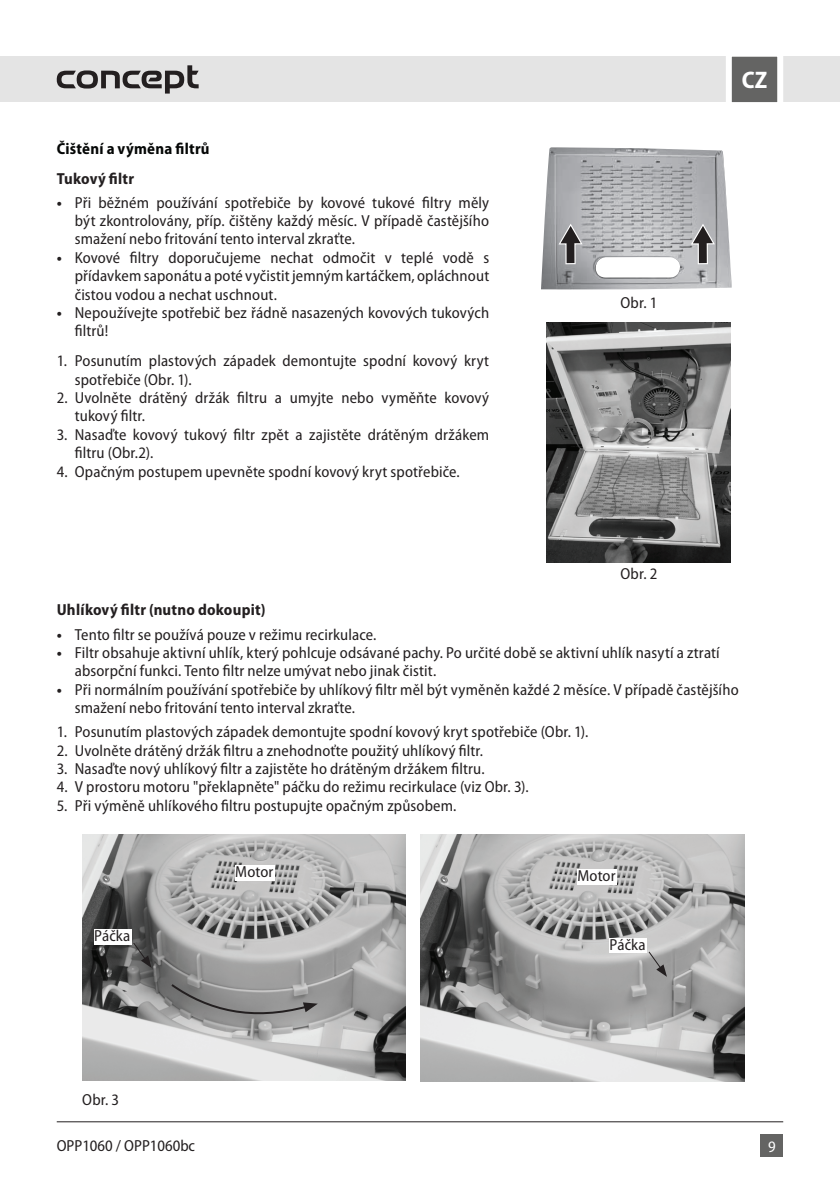
<style>
.page{position:relative;width:840px;height:1191px;background:#fff}
.page>*{position:absolute;margin:0;border:0;box-sizing:border-box;transform-origin:0 0}
.t1{font:700 semi-condensed 24px "Myriad Pro";color:#fff}
.t2{font:semi-condensed 16px/18.4px "Myriad Pro";letter-spacing:.01em;color:#231f20}
.t3{font:700 semi-condensed 16px "Myriad Pro";letter-spacing:.015em;color:#231f20}
.t4{font:700 semi-condensed 16px "Myriad Pro";letter-spacing:.015em;color:#050706}
.t5{font:semi-condensed 16px "Myriad Pro";color:#fff}
.s1{font-weight:700}
</style>
<div class="page">
<div style="left:0;top:57px;width:839px;height:45px;background:#e4e4e4"></div>
<div style="left:760px;top:1134px;width:22px;height:23px;background:#646463"></div>
<svg style="left:722px;top:56px;width:63px;height:47px;background:#909090"></svg>
<hr style="left:57px;top:1121px;width:725px;height:1px;background:#231f20">
<svg style="left:57px;top:65px;width:141px;height:29px"></svg>
<img style="left:82px;top:834px;width:323px;height:246px">
<img style="left:420px;top:834px;width:323px;height:247px">
<div style="left:235px;top:865px;width:39px;height:15px;background:#fff"></div>
<svg style="left:132px;top:941px;width:19px;height:27px"></svg>
<div style="left:94px;top:929px;width:38px;height:15px;background:#fff"></div>
<svg style="left:169px;top:982px;width:148px;height:39px;background:#8c8c8c"></svg>
<div style="left:577px;top:869px;width:39px;height:15px;background:#fff"></div>
<svg style="left:647px;top:950px;width:19px;height:26px"></svg>
<div style="left:609px;top:938px;width:37px;height:14px;background:#fff"></div>
<img style="left:541px;top:147px;width:190px;height:142px">
<svg style="left:558px;top:224px;width:24px;height:40px"></svg>
<svg style="left:690px;top:224px;width:24px;height:40px"></svg>
<img style="left:546px;top:322px;width:184px;height:240px">
<p class="t4" style="left:57px;top:139px;width:154px">Čištění a výměna filtrů</p>
<p class="t3" style="left:57px;top:169px;width:79px">Tukový filtr</p>
<p class="t2" style="left:75px;top:193px;width:416px;text-align:justify;text-indent:-18px"><span class="s1">•</span> Při běžném používání spotřebiče by kovové tukové filtry měly být zkontrolovány, příp. čištěny každý měsíc. V případě častějšího smažení nebo fritování tento interval zkraťte.</p>
<p class="t2" style="left:75px;top:249px;width:416px;text-align:justify;text-indent:-18px"><span class="s1">•</span> Kovové filtry doporučujeme nechat odmočit v teplé vodě s přídavkem saponátu a poté vyčistit jemným kartáčkem, opláchnout čistou vodou a nechat uschnout.</p>
<p class="t2" style="left:75px;top:304px;width:416px;text-indent:-18px"><span class="s1">•</span> Nepoužívejte spotřebič bez řádně nasazených kovových tukových filtrů!</p>
<p class="t2" style="left:75px;top:352px;width:416px;text-indent:-18px">1. Posunutím plastových západek demontujte spodní kovový kryt spotřebiče (Obr. 1).</p>
<p class="t2" style="left:75px;top:389px;width:416px;text-indent:-18px">2. Uvolněte drátěný držák filtru a umyjte nebo vyměňte kovový tukový filtr.</p>
<p class="t2" style="left:75px;top:425px;width:415px;text-indent:-18px">3. Nasaďte kovový tukový filtr zpět a zajistěte drátěným držákem filtru (Obr.2).</p>
<p class="t2" style="left:57px;top:462px;width:404px">4. Opačným postupem upevněte spodní kovový kryt spotřebiče.</p>
<p class="t2" style="left:620px;top:294px;width:38px">Obr. 1</p>
<h1 class="t1" style="left:741px;top:67px;width:27px">CZ</h1>
<p class="t2" style="left:620px;top:564px;width:38px">Obr. 2</p>
<p class="t3" style="left:57px;top:601px;width:210px">Uhlíkový filtr (nutno dokoupit)</p>
<p class="t2" style="left:57px;top:625px;width:321px"><span class="s1">•</span> Tento filtr se používá pouze v režimu recirkulace.</p>
<p class="t2" style="left:75px;top:643px;width:646px;text-indent:-18px"><span class="s1">•</span> Filtr obsahuje aktivní uhlík, který pohlcuje odsávané pachy. Po určité době se aktivní uhlík nasytí a ztratí absorpční funkci. Tento filtr nelze umývat nebo jinak čistit.</p>
<p class="t2" style="left:75px;top:680px;width:665px;text-indent:-18px"><span class="s1">•</span> Při normálním používání spotřebiče by uhlíkový filtr měl být vyměněn každé 2 měsíce. V případě častějšího smažení nebo fritování tento interval zkraťte.</p>
<p class="t2" style="left:57px;top:723px;width:533px">1. Posunutím plastových západek demontujte spodní kovový kryt spotřebiče (Obr. 1).</p>
<p class="t2" style="left:57px;top:741px;width:427px">2. Uvolněte drátěný držák filtru a znehodnoťte použitý uhlíkový filtr.</p>
<p class="t2" style="left:57px;top:760px;width:429px">3. Nasaďte nový uhlíkový filtr a zajistěte ho drátěným držákem filtru.</p>
<p class="t2" style="left:57px;top:778px;width:473px">4. V prostoru motoru "překlapněte" páčku do režimu recirkulace (viz Obr. 3).</p>
<p class="t2" style="left:57px;top:796px;width:401px">5. Při výměně uhlíkového filtru postupujte opačným způsobem.</p>
<p class="t2" style="left:94px;top:927px;width:38px">Páčka</p>
<p class="t2" style="left:82px;top:1091px;width:38px">Obr. 3</p>
<p class="t2" style="left:235px;top:863px;width:40px">Motor</p>
<p class="t2" style="left:577px;top:866px;width:40px">Motor</p>
<p class="t2" style="left:609px;top:936px;width:38px">Páčka</p>
<p class="t2" style="left:57px;top:1136px;width:140px">OPP1060 / OPP1060bc</p>
<p class="t5" style="left:767px;top:1138px;width:9px">9</p>
</div>
